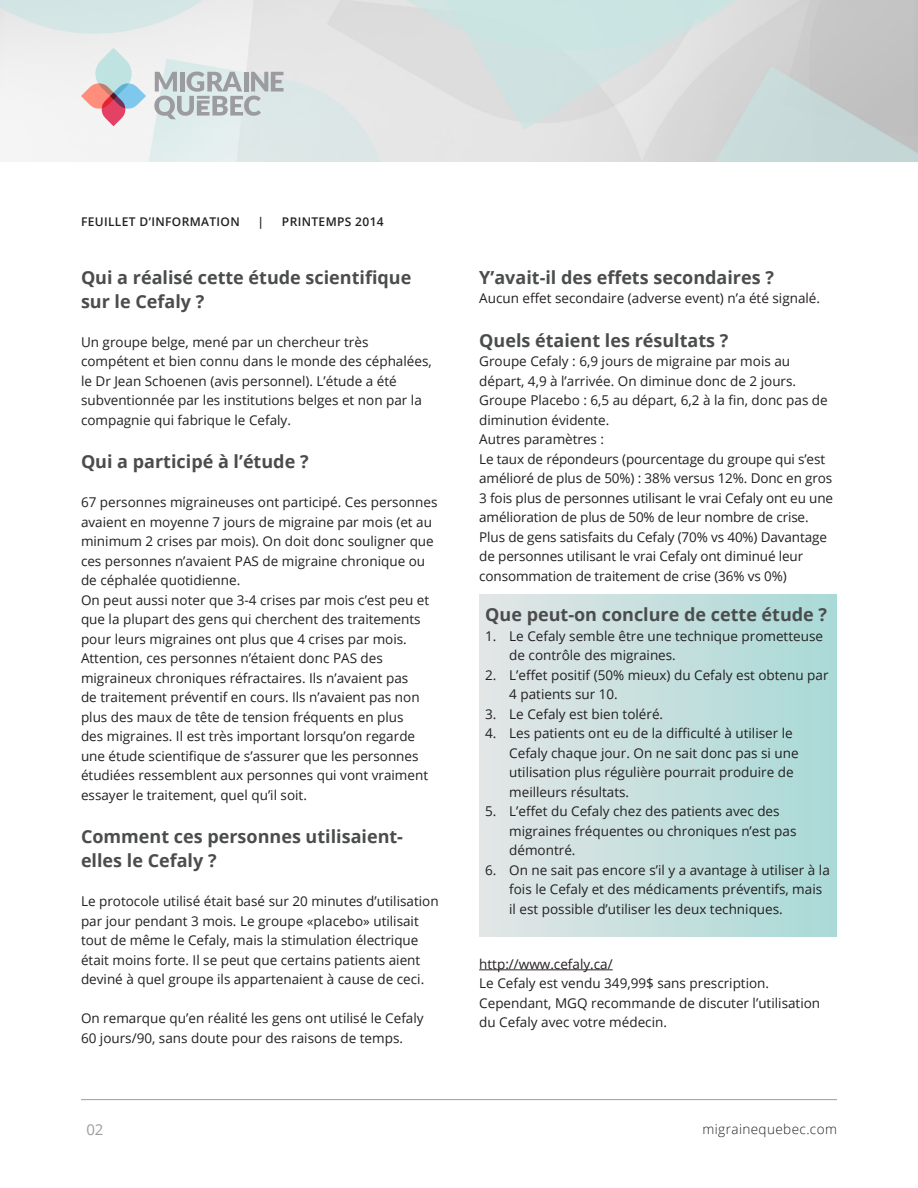
<style>
.page{position:relative;width:918px;height:1188px;background:#fff}
.page>*{position:absolute;margin:0;border:0;box-sizing:border-box;transform-origin:0 0}
.Heading_2{font:700 18px/24px "Open Sans";color:#4b4c4d}
.t1{font:15px "Open Sans";color:#9c9ca0}
.Body_Text{font:13.5px/19.5px "Open Sans";color:#231f20}
.t2{font:300 13.5px "Open Sans";letter-spacing:.03em;color:#231f20}
.t3{font:600 12px "Open Sans";letter-spacing:.03em;color:#231f20}
</style>
<div class="page">
<hr style="left:81px;top:1099px;width:756px;height:1px;background:#9c9ca0">
<svg style="left:154px;top:72px;width:130px;height:47px;background:#c1c9ca"></svg>
<svg style="left:81px;top:48px;width:65px;height:78px"></svg>
<div style="left:479px;top:594px;width:358px;height:343px;background:linear-gradient(to right,#e3e6e6,#a9d9d6)"></div>
<hr style="left:479px;top:970px;width:134px;height:1px;background:#231f20">
<p class="t3" style="left:81px;top:214px;width:160px">FEUILLET D’INFORMATION</p>
<p class="t3" style="left:258px;top:214px;width:8px">|</p>
<p class="t3" style="left:282px;top:214px;width:103px">PRINTEMPS 2014</p>
<p class="Heading_2" style="left:81px;top:265px;width:332px">Qui a réalisé cette étude scientifique sur le Cefaly ?</p>
<p class="Body_Text" style="left:81px;top:332px;width:352px">Un groupe belge, mené par un chercheur très compétent et bien connu dans le monde des céphalées, le Dr Jean Schoenen (avis personnel). L’étude a été subventionnée par les institutions belges et non par la compagnie qui fabrique le Cefaly.</p>
<p class="Heading_2" style="left:81px;top:449px;width:229px">Qui a participé à l’étude ?</p>
<p class="Body_Text" style="left:81px;top:492px;width:358px">67 personnes migraineuses ont participé. Ces personnes avaient en moyenne 7 jours de migraine par mois (et au minimum 2 crises par mois). On doit donc souligner que ces personnes n’avaient PAS de migraine chronique ou de céphalée quotidienne.</p>
<p class="Body_Text" style="left:81px;top:590px;width:350px">On peut aussi noter que 3-4 crises par mois c’est peu et que la plupart des gens qui cherchent des traitements pour leurs migraines ont plus que 4 crises par mois.</p>
<p class="Body_Text" style="left:81px;top:648px;width:349px">Attention, ces personnes n’étaient donc PAS des migraineux chroniques réfractaires. Ils n’avaient pas<br>de traitement préventif en cours. Ils n’avaient pas non plus des maux de tête de tension fréquents en plus des migraines. Il est très important lorsqu’on regarde une étude scientifique de s’assurer que les personnes étudiées ressemblent aux personnes qui vont vraiment essayer le traitement, quel qu’il soit.</p>
<p class="Heading_2" style="left:81px;top:824px;width:324px">Comment ces personnes utilisaient&shy;elles le Cefaly ?</p>
<p class="Body_Text" style="left:81px;top:891px;width:359px">Le protocole utilisé était basé sur 20 minutes d’utilisation par jour pendant 3 mois. Le groupe «placebo» utilisait tout de même le Cefaly, mais la stimulation électrique était moins forte. Il se peut que certains patients aient deviné à quel groupe ils appartenaient à cause de ceci.</p>
<p class="Body_Text" style="left:81px;top:1008px;width:344px">On remarque qu’en réalité les gens ont utilisé le Cefaly<br>60 jours/90, sans doute pour des raisons de temps.</p>
<p class="Heading_2" style="left:479px;top:265px;width:296px">Y’avait-il des effets secondaires ?</p>
<p class="Body_Text" style="left:479px;top:288px;width:342px">Aucun effet secondaire (adverse event) n’a été signalé.</p>
<p class="Heading_2" style="left:479px;top:328px;width:251px">Quels étaient les résultats ?</p>
<p class="Body_Text" style="left:479px;top:351px;width:318px">Groupe Cefaly : 6,9 jours de migraine par mois au départ, 4,9 à l’arrivée. On diminue donc de 2 jours.</p>
<p class="Body_Text" style="left:479px;top:390px;width:350px">Groupe Placebo : 6,5 au départ, 6,2 à la fin, donc pas de diminution évidente.</p>
<p class="Body_Text" style="left:479px;top:429px;width:126px">Autres paramètres :</p>
<p class="Body_Text" style="left:479px;top:449px;width:355px">Le taux de répondeurs (pourcentage du groupe qui s’est amélioré de plus de 50%) : 38% versus 12%. Donc en gros 3 fois plus de personnes utilisant le vrai Cefaly ont eu une amélioration de plus de 50% de leur nombre de crise.<br>Plus de gens satisfaits du Cefaly (70% vs 40%) Davantage de personnes utilisant le vrai Cefaly ont diminué leur consommation de traitement de crise (36% vs 0%)</p>
<p class="Heading_2" style="left:485px;top:602px;width:343px">Que peut-on conclure de cette étude ?</p>
<p class="Body_Text" style="left:509px;top:626px;width:315px;text-indent:-24px">1. Le Cefaly semble être une technique prometteuse de contrôle des migraines.</p>
<p class="Body_Text" style="left:509px;top:665px;width:321px;text-indent:-24px">2. L’effet positif (50% mieux) du Cefaly est obtenu par<br>4 patients sur 10.</p>
<p class="Body_Text" style="left:485px;top:704px;width:179px">3. Le Cefaly est bien toléré.</p>
<p class="Body_Text" style="left:509px;top:723px;width:291px;text-indent:-24px">4. Les patients ont eu de la difficulté à utiliser le Cefaly chaque jour. On ne sait donc pas si une utilisation plus régulière pourrait produire de meilleurs résultats.</p>
<p class="Body_Text" style="left:509px;top:801px;width:289px;text-indent:-24px">5. L’effet du Cefaly chez des patients avec des migraines fréquentes ou chroniques n’est pas démontré.</p>
<p class="Body_Text" style="left:509px;top:860px;width:322px;text-indent:-24px">6. On ne sait pas encore s’il y a avantage à utiliser à la fois le Cefaly et des médicaments préventifs, mais il est possible d’utiliser les deux techniques.</p>
<p class="Body_Text" style="left:479px;top:954px;width:135px">http://www.cefaly.ca/</p>
<p class="Body_Text" style="left:479px;top:973px;width:342px">Le Cefaly est vendu 349,99$ sans prescription.<br>Cependant, MGQ recommande de discuter l’utilisation du Cefaly avec votre médecin.</p>
<p class="t1" style="left:86px;top:1119px;width:19px">02</p>
<p class="t2" style="left:703px;top:1119px;width:136px">migrainequebec.com</p>
</div>
